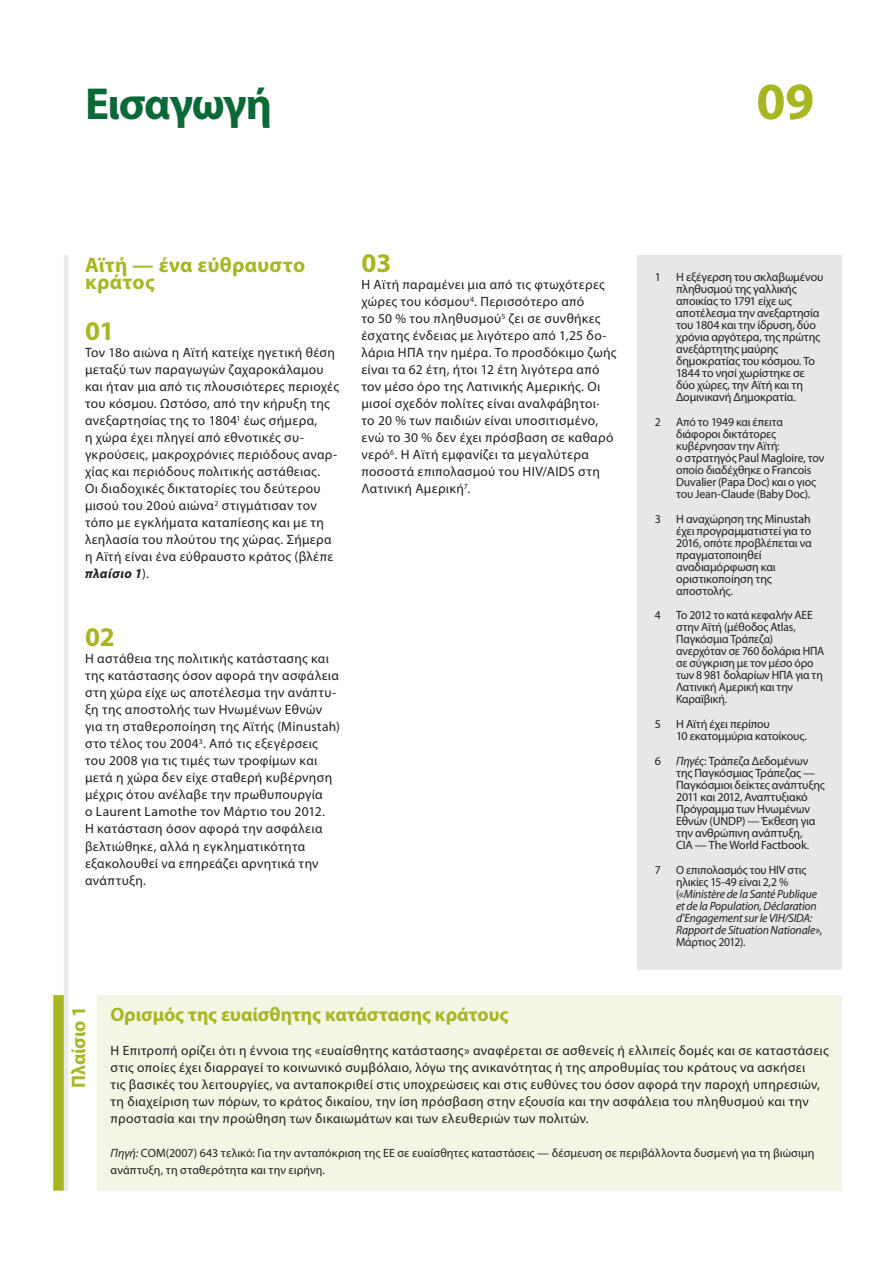
<style>
.page{position:relative;width:893px;height:1263px;background:#fff}
.page>*{position:absolute;margin:0;border:0;box-sizing:border-box;transform-origin:0 0}
.t1{font:700 52.5px "Myriad Pro";color:#a7b621}
.E_01_-_CHAP_TITRE_CH{font:700 45px "Myriad Pro";letter-spacing:-.03em;color:#0b6938}
.E_05_-_CHAP__1__TEXT{font:700 27px "Myriad Pro";color:#a7b621}
.E_02_-_CHAP__TITRE_C{font:700 21px/17px "Myriad Pro";letter-spacing:.02em;color:#a7b621}
.F_02_-_BOX_TITRE_COL{font:700 19.5px "Myriad Pro";color:#a7b621}
.F_01_-_GREEN_BOX_NUM{font:700 19.5px "Myriad Pro";letter-spacing:-.005em;color:#a7b621}
.E_05_-_CHAP__1__TEXT-2{font:13.5px/17px "Myriad Pro";letter-spacing:.025em;color:#231f20}
.F_04_-_BOX_TEXTE{font:13.5px/17px "Myriad Pro";letter-spacing:.025em;color:#231f20}
.E_08_-_CHAP__FOOTNOT{font:12px/12px "Myriad Pro";letter-spacing:-.015em;color:#231f20}
.E_08_-_CHAP__FOOTNOT-2{font:italic 12px/12px "Myriad Pro";letter-spacing:-.015em;color:#231f20}
.F_07_-_SOURCE{font:12px/17px "Myriad Pro";letter-spacing:.01em;color:#231f20}
.s1{font-weight:700;font-style:italic}
.s2{font-style:italic}
.s3{font-style:normal}
</style>
<div class="page">
<hr style="left:64px;top:255px;width:4px;height:936px;background:#ebebeb">
<div style="left:638px;top:255px;width:204px;height:714px;background:#e6e7e9"></div>
<div style="left:98px;top:995px;width:744px;height:196px;background:#f4f6e5"></div>
<div style="left:53px;top:995px;width:11px;height:196px;background:#a7b621"></div>
<p class="E_01_-_CHAP_TITRE_CH" style="left:85px;top:75px;width:189px">Εισαγωγή</p>
<p class="t1" style="left:756px;top:67px;width:59px">09</p>
<p class="E_02_-_CHAP__TITRE_C" style="left:85px;top:256px;width:222px">Αϊτή — ένα εύθραυστο κράτος</p>
<p class="E_05_-_CHAP__1__TEXT" style="left:85px;top:313px;width:31px">01</p>
<p class="E_05_-_CHAP__1__TEXT-2" style="left:85px;top:344px;width:255px">Τον 18ο αιώνα η Αϊτή κατείχε ηγετική θέση μεταξύ των παραγωγών ζαχαροκάλαμου και ήταν μια από τις πλουσιότερες περιοχές του κόσμου. Ωστόσο, από την κήρυξη της ανεξαρτησίας της το 1804<sup>1</sup> έως σήμερα,<br>η χώρα έχει πληγεί από εθνοτικές συ‑ γκρούσεις, μακροχρόνιες περιόδους αναρ‑ χίας και περιόδους πολιτικής αστάθειας.<br>Οι διαδοχικές δικτατορίες του δεύτερου μισού του 20ού αιώνα<sup>2</sup> στιγμάτισαν τον τόπο με εγκλήματα καταπίεσης και με τη λεηλασία του πλούτου της χώρας. Σήμερα η Αϊτή είναι ένα εύθραυστο κράτος (βλέπε <span class="s1">πλαίσιο 1</span>).</p>
<p class="E_05_-_CHAP__1__TEXT" style="left:85px;top:620px;width:31px">02</p>
<p class="E_05_-_CHAP__1__TEXT-2" style="left:85px;top:651px;width:257px">Η αστάθεια της πολιτικής κατάστασης και της κατάστασης όσον αφορά την ασφάλεια στη χώρα είχε ως αποτέλεσμα την ανάπτυ‑ ξη της αποστολής των Ηνωμένων Εθνών για τη σταθεροποίηση της Αϊτής (Minustah) στο τέλος του 2004<sup>3</sup>. Από τις εξεγέρσεις του 2008 για τις τιμές των τροφίμων και μετά η χώρα δεν είχε σταθερή κυβέρνηση μέχρις ότου ανέλαβε την πρωθυπουργία<br>ο Laurent Lamothe τον Μάρτιο του 2012.<br>Η κατάσταση όσον αφορά την ασφάλεια βελτιώθηκε, αλλά η εγκληματικότητα εξακολουθεί να επηρεάζει αρνητικά την ανάπτυξη.</p>
<p class="E_05_-_CHAP__1__TEXT" style="left:361px;top:245px;width:32px">03</p>
<p class="E_05_-_CHAP__1__TEXT-2" style="left:361px;top:276px;width:256px">Η Αϊτή παραμένει μια από τις φτωχότερες χώρες του κόσμου<sup>4</sup>. Περισσότερο από<br>το 50 % του πληθυσμού<sup>5</sup> ζει σε συνθήκες έσχατης ένδειας με λιγότερο από 1,25 δο‑ λάρια ΗΠΑ την ημέρα. Το προσδόκιμο ζωής είναι τα 62 έτη, ήτοι 12 έτη λιγότερα από τον μέσο όρο της Λατινικής Αμερικής. Οι μισοί σχεδόν πολίτες είναι αναλφάβητοι·<br>το 20 % των παιδιών είναι υποσιτισμένο, ενώ το 30 % δεν έχει πρόσβαση σε καθαρό νερό<sup>6</sup>. Η Αϊτή εμφανίζει τα μεγαλύτερα ποσοστά επιπολασμού του HIV/AIDS στη Λατινική Αμερική<sup>7</sup>.</p>
<p class="E_08_-_CHAP__FOOTNOT" style="left:655px;top:271px;width:8px">1</p>
<p class="E_08_-_CHAP__FOOTNOT" style="left:676px;top:271px;width:149px">Η εξέγερση του σκλαβωμένου πληθυσμού της γαλλικής αποικίας το 1791 είχε ως αποτέλεσμα την ανεξαρτησία του 1804 και την ίδρυση, δύο χρόνια αργότερα, της πρώτης ανεξάρτητης μαύρης δημοκρατίας του κόσμου. Το<br>1844 το νησί χωρίστηκε σε δύο χώρες, την Αϊτή και τη<br>Δομινικανή Δημοκρατία.</p>
<p class="E_08_-_CHAP__FOOTNOT" style="left:655px;top:416px;width:8px">2</p>
<p class="E_08_-_CHAP__FOOTNOT" style="left:676px;top:416px;width:150px">Από το 1949 και έπειτα διάφοροι δικτάτορες κυβέρνησαν την Αϊτή:<br>ο στρατηγός Paul Magloire, τον οποίο διαδέχθηκε ο Francois<br>Duvalier (Papa Doc) και ο γιος του Jean‑Claude (Baby Doc).</p>
<p class="E_08_-_CHAP__FOOTNOT" style="left:655px;top:513px;width:8px">3</p>
<p class="E_08_-_CHAP__FOOTNOT" style="left:676px;top:513px;width:137px">Η αναχώρηση της Minustah έχει προγραμματιστεί για το<br>2016, οπότε προβλέπεται να πραγματοποιηθεί αναδιαμόρφωση και οριστικοποίηση της αποστολής.</p>
<p class="E_08_-_CHAP__FOOTNOT" style="left:655px;top:610px;width:7px">4</p>
<p class="E_08_-_CHAP__FOOTNOT" style="left:676px;top:610px;width:150px">Το 2012 το κατά κεφαλήν ΑΕΕ στην Αϊτή (μέθοδος Atlas,<br>Παγκόσμια Τράπεζα) ανερχόταν σε 760 δολάρια ΗΠΑ σε σύγκριση με τον μέσο όρο των 8 981 δολαρίων ΗΠΑ για τη<br>Λατινική Αμερική και την<br>Καραϊβική.</p>
<p class="E_08_-_CHAP__FOOTNOT" style="left:655px;top:718px;width:8px">5</p>
<p class="E_08_-_CHAP__FOOTNOT" style="left:676px;top:718px;width:132px">Η Αϊτή έχει περίπου<br>10 εκατομμύρια κατοίκους.</p>
<p class="E_08_-_CHAP__FOOTNOT" style="left:655px;top:755px;width:8px">6</p>
<p class="E_08_-_CHAP__FOOTNOT" style="left:676px;top:755px;width:150px"><span class="s2">Πηγές</span>: Τράπεζα Δεδομένων της Παγκόσμιας Τράπεζας —<br>Παγκόσμιοι δείκτες ανάπτυξης<br>2011 και 2012, Αναπτυξιακό<br>Πρόγραμμα των Ηνωμένων<br>Εθνών (UNDP) — Έκθεση για την ανθρώπινη ανάπτυξη,<br>CIA — The World Factbook.</p>
<p class="E_08_-_CHAP__FOOTNOT" style="left:655px;top:864px;width:7px">7</p>
<p class="E_08_-_CHAP__FOOTNOT-2" style="left:676px;top:863px;width:148px"><span class="s3">Ο επιπολασμός του HIV στις ηλικίες 15-49 είναι 2,2 % («</span>Ministère de la Santé Publique et de la Population, Déclaration d’Engagement sur le VIH/SIDA:<br>Rapport de Situation Nationale<span class="s3">»,<br>Μάρτιος 2012).</span></p>
<p class="F_01_-_GREEN_BOX_NUM" style="left:66px;top:1088px;width:84px;rotate:-90deg">Πλαίσιο 1</p>
<p class="F_02_-_BOX_TITRE_COL" style="left:111px;top:1001px;width:399px">Ορισμός της ευαίσθητης κατάστασης κράτους</p>
<p class="F_04_-_BOX_TEXTE" style="left:111px;top:1042px;width:720px">Η Επιτροπή ορίζει ότι η έννοια της «ευαίσθητης κατάστασης» αναφέρεται σε ασθενείς ή ελλιπείς δομές και σε καταστάσεις στις οποίες έχει διαρραγεί το κοινωνικό συμβόλαιο, λόγω της ανικανότητας ή της απροθυμίας του κράτους να ασκήσει<br>τις βασικές του λειτουργίες, να ανταποκριθεί στις υποχρεώσεις και στις ευθύνες του όσον αφορά την παροχή υπηρεσιών, τη διαχείριση των πόρων, το κράτος δικαίου, την ίση πρόσβαση στην εξουσία και την ασφάλεια του πληθυσμού και την προστασία και την προώθηση των δικαιωμάτων και των ελευθεριών των πολιτών.</p>
<p class="F_07_-_SOURCE" style="left:111px;top:1144px;width:705px"><span class="s2">Πηγή:</span> COM(2007) 643 τελικό: Για την ανταπόκριση της ΕΕ σε ευαίσθητες καταστάσεις — δέσμευση σε περιβάλλοντα δυσμενή για τη βιώσιμη ανάπτυξη, τη σταθερότητα και την ειρήνη.</p>
</div>
